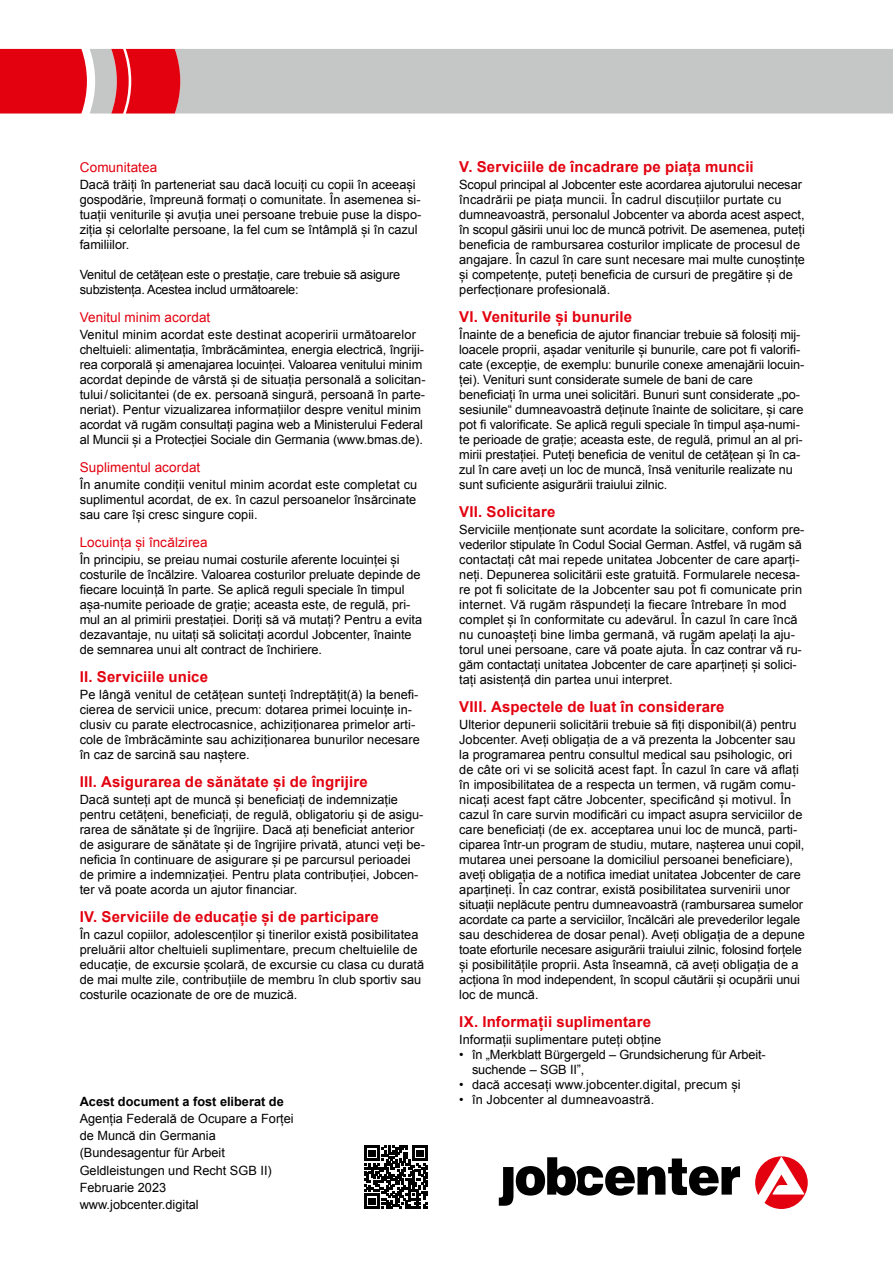
<style>
.page{position:relative;width:893px;height:1263px;background:#fff}
.page>*{position:absolute;margin:0;border:0;box-sizing:border-box;transform-origin:0 0}
.t1{font:700 15px "Arial";letter-spacing:.01em;color:#e3000f}
.t2{font:13.5px "Arial";letter-spacing:.005em;color:#e3000f}
.Herausgeber{font:12.75px/15px "Arial";color:#000}
.Herausgeber-2{font:12.75px/15px "Arial";letter-spacing:-.02em;color:#000}
.Herausgeber-3{font:700 12.75px "Arial";color:#000}
</style>
<div class="page">
<div style="left:90px;top:49px;width:803px;height:65px;background:#c5c6c6"></div>
<div style="left:0;top:49px;width:87px;height:65px;background:#e3000f"></div>
<svg style="left:111px;top:49px;width:69px;height:65px"></svg>
<svg style="left:755px;top:1156px;width:53px;height:53px"></svg>
<svg style="left:499px;top:1157px;width:241px;height:49px"></svg>
<svg style="left:364px;top:1146px;width:64px;height:63px"></svg>
<h4 class="t2" style="left:80px;top:158px;width:79px">Comunitatea</h4>
<p class="Herausgeber" style="left:80px;top:177px;width:343px">Dacă trăiți în parteneriat sau dacă locuiți cu copii în aceeași gospodărie, împreună formați o comunitate. În asemenea si&shy;tuații veniturile și avuția unei persoane trebuie puse la dispo&shy;ziția și celorlalte persoane, la fel cum se întâmplă și în cazul familiilor.</p>
<p class="Herausgeber-2" style="left:80px;top:267px;width:322px">Venitul de cetățean este o prestație, care trebuie să asigure subzistența. Acestea includ următoarele:</p>
<h4 class="t2" style="left:80px;top:308px;width:132px">Venitul minim acordat</h4>
<p class="Herausgeber" style="left:80px;top:327px;width:347px">Venitul minim acordat este destinat acoperirii următoarelor cheltuieli: alimentația, îmbrăcămintea, energia electrică, îngriji&shy;rea corporală și amenajarea locuinței. Valoarea venitului minim acordat depinde de vârstă și de situația personală a solicitan&shy;tului/solicitantei (de ex. persoană singură, persoană în parte&shy;neriat). Pentur vizualizarea informațiilor despre venitul minim acordat vă rugăm consultați pagina web a Ministerului Federal al Muncii și a Protecției Sociale din Germania (www.bmas.de).</p>
<h4 class="t2" style="left:80px;top:458px;width:122px">Suplimentul acordat</h4>
<p class="Herausgeber" style="left:80px;top:477px;width:339px;text-align:justify">În anumite condiții venitul minim acordat este completat cu suplimentul acordat, de ex. în cazul persoanelor însărcinate sau care își cresc singure copii.</p>
<h4 class="t2" style="left:80px;top:533px;width:129px">Locuința și încălzirea</h4>
<p class="Herausgeber" style="left:80px;top:552px;width:344px">În principiu, se preiau numai costurile aferente locuinței și costurile de încălzire. Valoarea costurilor preluate depinde de fiecare locuință în parte. Se aplică reguli speciale în timpul așa-numite perioade de grație; aceasta este, de regulă, pri&shy;mul an al primirii prestației. Doriți să vă mutați? Pentru a evita dezavantaje, nu uitați să solicitați acordul Jobcenter, înainte de semnarea unui alt contract de închiriere.</p>
<h3 class="t1" style="left:80px;top:667px;width:130px">II. Serviciile unice</h3>
<p class="Herausgeber" style="left:80px;top:687px;width:341px">Pe lângă venitul de cetățean sunteți îndreptățit(ă) la benefi&shy;cierea de servicii unice, precum: dotarea primei locuințe in&shy;clusiv cu parate electrocasnice, achiziționarea primelor arti&shy;cole de îmbrăcăminte sau achiziționarea bunurilor necesare în caz de sarcină sau naștere.</p>
<h3 class="t1" style="left:80px;top:772px;width:289px">III. Asigurarea de sănătate și de îngrijire</h3>
<p class="Herausgeber" style="left:80px;top:792px;width:347px">Dacă sunteți apt de muncă și beneficiați de indemnizație pentru cetățeni, beneficiați, de regulă, obligatoriu și de asigu&shy;rarea de sănătate și de îngrijire. Dacă ați beneficiat anterior de asigurare de sănătate și de îngrijire privată, atunci veți be&shy;neficia în continuare de asigurare și pe parcursul perioadei de primire a indemnizației. Pentru plata contribuției, Jobcen&shy;ter vă poate acorda un ajutor financiar.</p>
<h3 class="t1" style="left:80px;top:907px;width:301px">IV. Serviciile de educație și de participare</h3>
<p class="Herausgeber" style="left:80px;top:927px;width:346px">În cazul copiilor, adolescenților și tinerilor există posibilitatea preluării altor cheltuieli suplimentare, precum cheltuielile de educație, de excursie școlară, de excursie cu clasa cu durată de mai multe zile, contribuțiile de membru în club sportiv sau costurile ocazionate de ore de muzică.</p>
<h3 class="t1" style="left:459px;top:157px;width:296px">V. Serviciile de încadrare pe piața muncii</h3>
<p class="Herausgeber" style="left:459px;top:177px;width:347px">Scopul principal al Jobcenter este acordarea ajutorului necesar încadrării pe piața muncii. În cadrul discuțiilor purtate cu dumneavoastră, personalul Jobcenter va aborda acest aspect, în scopul găsirii unui loc de muncă potrivit. De asemenea, puteți beneficia de rambursarea costurilor implicate de procesul de angajare. În cazul în care sunt necesare mai multe cunoștințe și competențe, puteți beneficia de cursuri de pregătire și de perfecționare profesională.</p>
<h3 class="t1" style="left:459px;top:307px;width:174px">VI. Veniturile și bunurile</h3>
<p class="Herausgeber" style="left:459px;top:327px;width:347px">Înainte de a beneficia de ajutor financiar trebuie să folosiți mij&shy;loacele proprii, așadar veniturile și bunurile, care pot fi valorifi&shy;cate (excepție, de exemplu: bunurile conexe amenajării locuin&shy;ței). Venituri sunt considerate sumele de bani de care beneficiați în urma unei solicitări. Bunuri sunt considerate „po&shy;sesiunile“ dumneavoastră deținute înainte de solicitare, și care pot fi valorificate. Se aplică reguli speciale în timpul așa-numi&shy;te perioade de grație; aceasta este, de regulă, primul an al pri&shy;mirii prestației. Puteți beneficia de venitul de cetățean și în ca&shy;zul în care aveți un loc de muncă, însă veniturile realizate nu sunt suficiente asigurării traiului zilnic.</p>
<h3 class="t1" style="left:459px;top:502px;width:98px">VII. Solicitare</h3>
<p class="Herausgeber" style="left:459px;top:522px;width:347px">Serviciile menționate sunt acordate la solicitare, conform pre&shy;vederilor stipulate în Codul Social German. Astfel, vă rugăm să contactați cât mai repede unitatea Jobcenter de care aparți&shy;neți. Depunerea solicitării este gratuită. Formularele necesa&shy;re pot fi solicitate de la Jobcenter sau pot fi comunicate prin internet. Vă rugăm răspundeți la fiecare întrebare în mod complet și în conformitate cu adevărul. În cazul în care încă nu cunoașteți bine limba germană, vă rugăm apelați la aju&shy;torul unei persoane, care vă poate ajuta. În caz contrar vă ru&shy;găm contactați unitatea Jobcenter de care aparțineți și solici&shy;tați asistență din partea unui interpret.</p>
<h3 class="t1" style="left:459px;top:697px;width:267px">VIII. Aspectele de luat în considerare</h3>
<p class="Herausgeber" style="left:459px;top:717px;width:347px">Ulterior depunerii solicitării trebuie să fiți disponibil(ă) pentru Jobcenter. Aveți obligația de a vă prezenta la Jobcenter sau la programarea pentru consultul medical sau psihologic, ori de câte ori vi se solicită acest fapt. În cazul în care vă aflați în imposibilitatea de a respecta un termen, vă rugăm comu&shy;nicați acest fapt către Jobcenter, specificând și motivul. În cazul în care survin modificări cu impact asupra serviciilor de care beneficiați (de ex. acceptarea unui loc de muncă, parti&shy;ciparea într-un program de studiu, mutare, nașterea unui copil, mutarea unei persoane la domiciliul persoanei beneficiare), aveți obligația de a notifica imediat unitatea Jobcenter de care aparțineți. În caz contrar, există posibilitatea survenirii unor situații neplăcute pentru dumneavoastră (rambursarea sumelor acordate ca parte a serviciilor, încălcări ale prevederilor legale sau deschiderea de dosar penal). Aveți obligația de a depune toate eforturile necesare asigurării traiului zilnic, folosind forțele și posibilitățile proprii. Asta înseamnă, că aveți obligația de a acționa în mod independent, în scopul căutării și ocupării unui loc de muncă.</p>
<h3 class="t1" style="left:459px;top:1012px;width:193px">IX. Informații suplimentare</h3>
<p class="Herausgeber" style="left:459px;top:1032px;width:203px">Informații suplimentare puteți obține</p>
<p class="Herausgeber" style="left:472px;top:1047px;width:295px;text-indent:-13px">• în „Merkblatt Bürgergeld – Grundsicherung für Arbeit&shy;suchende – SGB II”,</p>
<p class="Herausgeber" style="left:459px;top:1077px;width:283px">• dacă accesați www.jobcenter.digital, precum și</p>
<p class="Herausgeber-3" style="left:80px;top:1093px;width:206px">Acest document a fost eliberat de</p>
<p class="Herausgeber" style="left:459px;top:1092px;width:197px">• în Jobcenter al dumneavoastră.</p>
<p class="Herausgeber" style="left:80px;top:1110px;width:216px;line-height:17.2px">Agenția Federală de Ocupare a Forței de Muncă din Germania</p>
<p class="Herausgeber" style="left:80px;top:1144px;width:194px;line-height:17.2px">(Bundesagentur für Arbeit<br>Geldleistungen und Recht SGB II)</p>
<p class="Herausgeber" style="left:80px;top:1180px;width:88px">Februarie 2023</p>
<p class="Herausgeber" style="left:80px;top:1197px;width:121px">www.jobcenter.digital</p>
</div>
